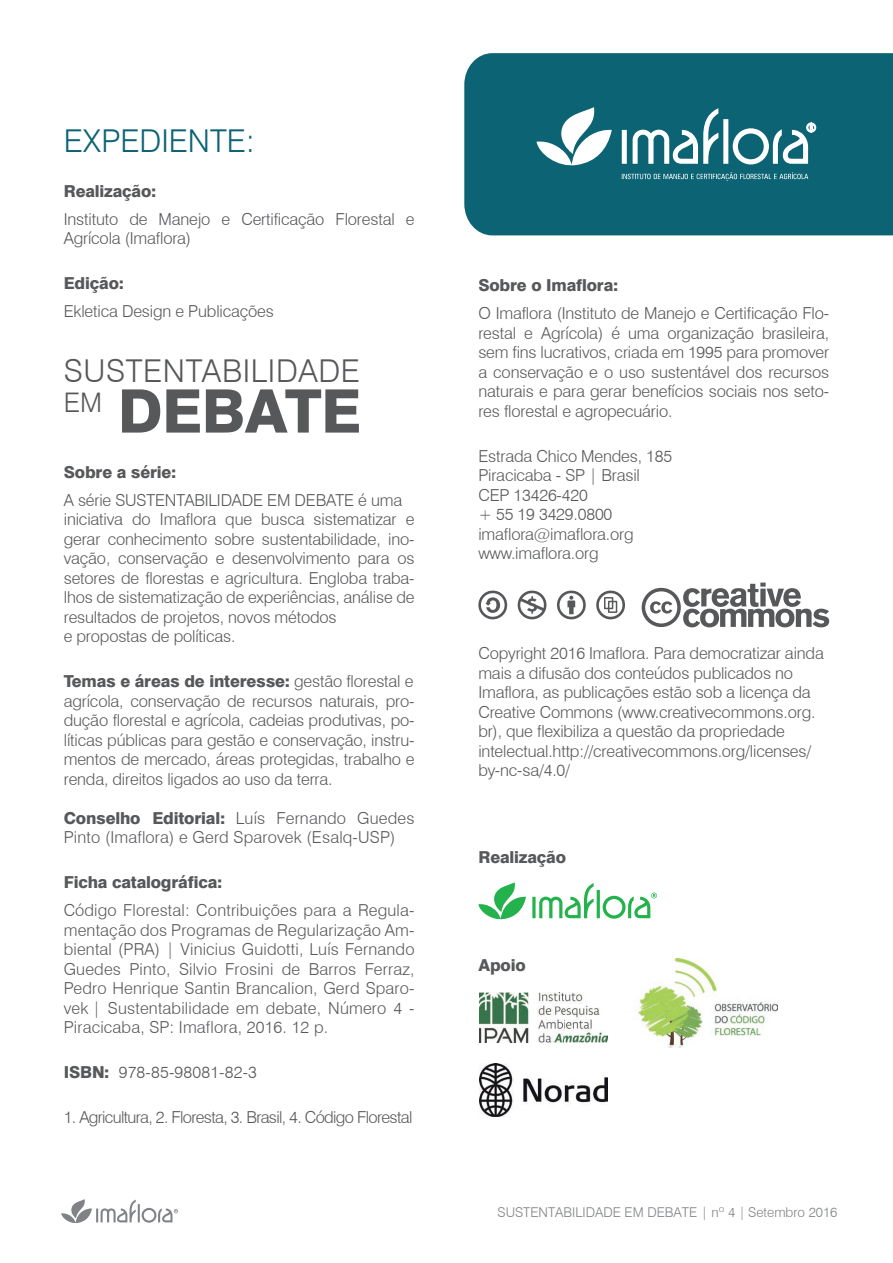
<style>
.page{position:relative;width:893px;height:1263px;background:#fff}
.page>*{position:absolute;margin:0;border:0;box-sizing:border-box;transform-origin:0 0}
.t1{font:800 60px "Swiss 721 BT";letter-spacing:-.01em;color:#57585a}
.t2{font:300 31.5px "Swiss 721 BT";letter-spacing:.02em;color:#57585a}
.t3{font:300 31.5px "Swiss 721 BT";color:#0b6374}
.t4{font:300 27px "Swiss 721 BT";color:#57585a}
.t5{font:300 16.5px/19.5px "Swiss 721 BT";letter-spacing:-.01em;color:#57585a}
.t6{font:300 16.5px/19.5px "Swiss 721 BT";letter-spacing:.01em;color:#57585a}
.t7{font:800 16.5px "Swiss 721 BT";letter-spacing:-.01em;color:#57585a}
.t8{font:300 16.5px "Swiss 721 BT";letter-spacing:-.04em;color:#57585a}
.t9{font:300 13.5px "Swiss 721 BT";color:#808285}
.t10{font:condensed 2.85px "Zurich BT";color:#808285}
.s1{font-weight:800}
</style>
<div class="page">
<svg style="left:61px;top:1199px;width:117px;height:24px"></svg>
<svg style="left:642px;top:583px;width:187px;height:44px"></svg>
<svg style="left:518px;top:591px;width:28px;height:28px"></svg>
<svg style="left:557px;top:591px;width:29px;height:28px"></svg>
<svg style="left:596px;top:591px;width:29px;height:28px"></svg>
<svg style="left:478px;top:591px;width:29px;height:28px"></svg>
<svg style="left:478px;top:882px;width:179px;height:38px"></svg>
<img style="left:479px;top:992px;width:128px;height:50px">
<img style="left:638px;top:959px;width:139px;height:89px">
<img style="left:479px;top:1063px;width:128px;height:54px">
<div style="left:464px;top:53px;width:429px;height:182px;background:#0b6374"></div>
<svg style="left:536px;top:107px;width:76px;height:61px"></svg>
<svg style="left:622px;top:172px;width:186px;height:9px"></svg>
<svg style="left:622px;top:108px;width:195px;height:56px"></svg>
<h2 class="t3" style="left:64px;top:121px;width:193px">EXPEDIENTE:</h2>
<p class="t7" style="left:64px;top:181px;width:94px">Realização:</p>
<p class="t5" style="left:64px;top:209px;width:352px">Instituto de Manejo e Certificação Florestal e<br>Agrícola (Imaflora)</p>
<p class="t7" style="left:64px;top:273px;width:62px">Edição:</p>
<p class="t5" style="left:64px;top:301px;width:212px">Ekletica Design e Publicações</p>
<h2 class="t2" style="left:64px;top:351px;width:298px">SUSTENTABILIDADE</h2>
<h1 class="t1" style="left:118px;top:375px;width:245px">DEBATE</h1>
<p class="t7" style="left:64px;top:462px;width:114px">Sobre a série:</p>
<p class="t5" style="left:64px;top:490px;width:352px">A série SUSTENTABILIDADE EM DEBATE é uma iniciativa do Imaflora que busca sistematizar e gerar conhecimento sobre sustentabilidade, ino&shy;vação, conservação e desenvolvimento para os setores de florestas e agricultura. Engloba traba&shy;lhos de sistematização de experiências, análise de resultados de projetos, novos métodos<br>e propostas de políticas.</p>
<p class="t5" style="left:64px;top:671px;width:352px;text-align:justify"><span class="s1">Temas e áreas de interesse:</span> gestão florestal e agrícola, conservação de recursos naturais, pro&shy;dução florestal e agrícola, cadeias produtivas, po&shy;líticas públicas para gestão e conservação, instru&shy;mentos de mercado, áreas protegidas, trabalho e renda, direitos ligados ao uso da terra.</p>
<p class="t6" style="left:64px;top:808px;width:352px"><span class="s1">Conselho Editorial:</span> Luís Fernando Guedes<br>Pinto (Imaflora) e Gerd Sparovek (Esalq-USP)</p>
<p class="t7" style="left:64px;top:872px;width:160px">Ficha catalográfica:</p>
<p class="t5" style="left:64px;top:900px;width:352px;text-align:justify">Código Florestal: Contribuições para a Regula&shy;mentação dos Programas de Regularização Am&shy;biental (PRA) | Vinicius Guidotti, Luís Fernando Guedes Pinto, Silvio Frosini de Barros Ferraz, Pedro Henrique Santin Brancalion, Gerd Sparo&shy;vek | Sustentabilidade em debate, Número 4 - Piracicaba, SP: Imaflora, 2016. 12 p.</p>
<p class="t6" style="left:64px;top:1062px;width:195px"><span class="s1">ISBN:</span> 978-85-98081-82-3</p>
<p class="t8" style="left:64px;top:1107px;width:350px">1. Agricultura, 2. Floresta, 3. Brasil, 4. Código Florestal</p>
<h3 class="t4" style="left:64px;top:386px;width:40px">EM</h3>
<p class="t10" style="left:175px;top:1209px;width:3px">R</p>
<p class="t7" style="left:478px;top:275px;width:141px">Sobre o Imaflora:</p>
<p class="t5" style="left:478px;top:303px;width:352px;text-align:justify">O Imaflora (Instituto de Manejo e Certificação Flo&shy;restal e Agrícola) é uma organização brasileira, sem fins lucrativos, criada em 1995 para promover a conservação e o uso sustentável dos recursos naturais e para gerar benefícios sociais nos seto&shy;res florestal e agropecuário.</p>
<p class="t5" style="left:478px;top:446px;width:195px">Estrada Chico Mendes, 185<br>Piracicaba - SP | Brasil<br>CEP 13426-420<br>+ 55 19 3429.0800 imaflora@imaflora.org www.imaflora.org</p>
<p class="t5" style="left:478px;top:644px;width:347px">Copyright 2016 Imaflora. Para democratizar ainda mais a difusão dos conteúdos publicados no Imaflora, as publicações estão sob a licença da Creative Commons (www.creativecommons.org. br), que flexibiliza a questão da propriedade intelectual.http://creativecommons.org/licenses/ by-nc-sa/4.0/</p>
<p class="t7" style="left:478px;top:847px;width:89px">Realização</p>
<p class="t7" style="left:478px;top:955px;width:49px">Apoio</p>
<p class="t9" style="left:497px;top:1204px;width:341px">SUSTENTABILIDADE EM DEBATE | nº 4 | Setembro 2016</p>
</div>
